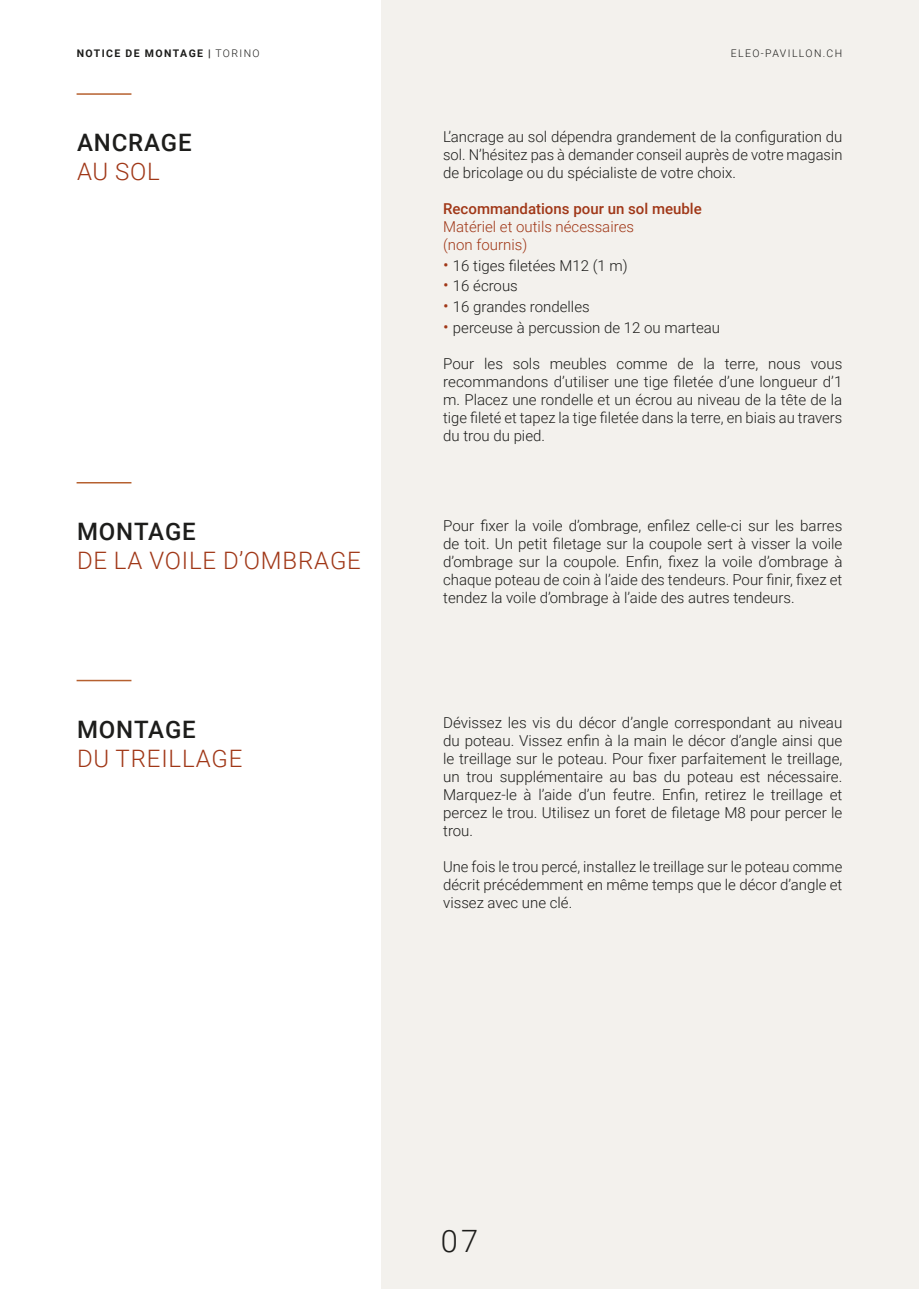
<style>
.page{position:relative;width:919px;height:1289px;background:#fff}
.page>*{position:absolute;margin:0;border:0;box-sizing:border-box;transform-origin:0 0}
.t1{font:300 30.75px "Roboto";color:#1d1d1b}
.t2{font:300 24px/28.8px "Roboto";letter-spacing:.035em;color:#a03717}
.t3{font:500 24px "Roboto";letter-spacing:.035em;color:#1d1d1b}
.Body_Text___V2{font:300 15px/18px "Roboto";color:#1d1d1b;text-align:justify}
.Body_Text___V2-2{font:300 15px "Roboto";color:#a03717}
.Body_Text___V2-3{font:500 15px "Roboto";color:#a03717}
.t4{font:700 10.5px "Roboto";letter-spacing:.135em;color:#1d1d1b}
.t5{font:300 10.5px "Roboto";letter-spacing:.135em;color:#1d1d1b}
.s1{font-weight:300}
.s2{font-size:17.25px;color:#a03717}
.s3{font-weight:500;color:#1d1d1b}
</style>
<div class="page">
<div style="left:381px;top:0;width:537px;height:1288px;background:#f3f1ed"></div>
<hr style="left:77px;top:93px;width:54px;height:2px;background:#b6602f">
<hr style="left:77px;top:482px;width:54px;height:1px;background:#b6602f">
<hr style="left:77px;top:679px;width:54px;height:2px;background:#b6602f">
<p class="t4" style="left:77px;top:46px;width:184px">NOTICE DE MONTAGE | <span class="s1">TORINO</span></p>
<p class="t5" style="left:730px;top:46px;width:113px">ELEO-PAVILLON.CH</p>
<p class="t3" style="left:77px;top:126px;width:116px">ANCRAGE</p>
<p class="t2" style="left:77px;top:156px;width:84px">AU SOL</p>
<p class="Body_Text___V2" style="left:443px;top:127px;width:400px">L’ancrage au sol dépendra grandement de la configuration du sol. N’hésitez pas à demander conseil auprès de votre magasin de bricolage ou du spécialiste de votre choix.</p>
<p class="Body_Text___V2-3" style="left:443px;top:198px;width:260px">Recommandations pour un sol meuble</p>
<p class="Body_Text___V2-2" style="left:443px;top:216px;width:192px">Matériel et outils nécessaires</p>
<p class="Body_Text___V2-2" style="left:443px;top:234px;width:86px">(non fournis)</p>
<p class="Body_Text___V2" style="left:443px;top:256px;width:186px"><span class="s2">•</span> 16 tiges filetées M12 (1 m)</p>
<p class="Body_Text___V2" style="left:443px;top:276px;width:76px"><span class="s2">•</span> 16 écrous</p>
<p class="Body_Text___V2" style="left:443px;top:297px;width:148px"><span class="s2">•</span> 16 grandes rondelles</p>
<p class="Body_Text___V2" style="left:443px;top:318px;width:278px"><span class="s2">•</span> perceuse à percussion de 12 ou marteau</p>
<p class="Body_Text___V2" style="left:443px;top:354px;width:400px">Pour les sols meubles comme de la terre, nous vous recommandons d’utiliser une tige filetée d’une longueur d’1 m. Placez une rondelle et un écrou au niveau de la tête de la tige fileté et tapez la tige filetée dans la terre, en biais au travers du trou du pied.</p>
<p class="t2" style="left:77px;top:516px;width:285px"><span class="s3">MONTAGE<br></span>DE LA VOILE D’OMBRAGE</p>
<p class="Body_Text___V2" style="left:443px;top:515px;width:401px">Pour fixer la voile d’ombrage, enfilez celle-ci sur les barres de toit. Un petit filetage sur la coupole sert à visser la voile d’ombrage sur la coupole. Enfin, fixez la voile d’ombrage à chaque poteau de coin à l’aide des tendeurs. Pour finir, fixez et tendez la voile d’ombrage à l’aide des autres tendeurs.</p>
<p class="t2" style="left:77px;top:714px;width:167px"><span class="s3">MONTAGE<br></span>DU TREILLAGE</p>
<p class="Body_Text___V2" style="left:443px;top:713px;width:401px">Dévissez les vis du décor d’angle correspondant au niveau du poteau. Vissez enfin à la main le décor d’angle ainsi que le treillage sur le poteau. Pour fixer parfaitement le treillage, un trou supplémentaire au bas du poteau est nécessaire.<br>Marquez-le à l’aide d’un feutre. Enfin, retirez le treillage et percez le trou. Utilisez un foret de filetage M8 pour percer le trou.</p>
<p class="Body_Text___V2" style="left:443px;top:857px;width:400px">Une fois le trou percé, installez le treillage sur le poteau comme décrit précédemment en même temps que le décor d’angle et vissez avec une clé.</p>
<p class="t1" style="left:441px;top:1219px;width:39px">07</p>
</div>
